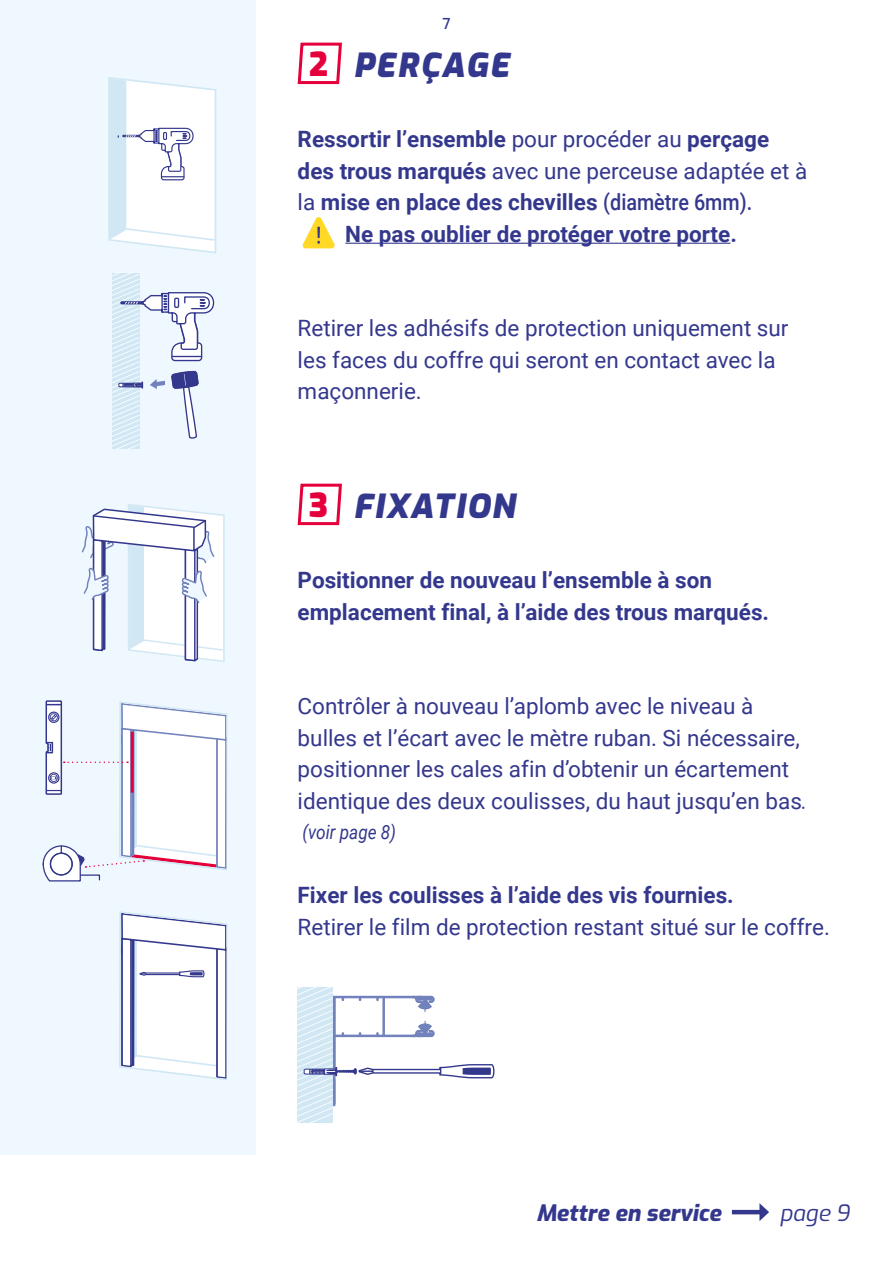
<style>
.page{position:relative;width:893px;height:1263px;background:#fff}
.page>*{position:absolute;margin:0;border:0;box-sizing:border-box;transform-origin:0 0}
.t1{font:italic 900 33px "Exo";letter-spacing:.05em;color:#34388d}
.t2{font:22.5px/31.5px "Roboto";color:#34388d}
.t3{font:700 22.5px/31.5px "Roboto";color:#34388d}
.t4{font:italic 800 22.5px "Exo";color:#34388d}
.t5{font:italic 22.5px "Exo";color:#34388d}
.t6{font:italic 19.5px "Roboto";color:#34388d;scale:.88 1}
.t7{font:500 15px "Exo";color:#34388d}
.s1{font-style:normal;color:#e5003b}
.s2{font-weight:400}
.s3{font-weight:700}
.s4{font-weight:500}
.s5{font-style:italic}
</style>
<div class="page">
<div style="left:0;top:0;width:255px;height:1155px;background:#eff8ff"></div>
<svg style="left:119px;top:911px;width:108px;height:169px"></svg>
<svg style="left:82px;top:504px;width:143px;height:158px"></svg>
<svg style="left:108px;top:77px;width:108px;height:177px"></svg>
<hr style="left:345px;top:243px;width:385px;height:1px;background:#34388d">
<svg style="left:297px;top:42px;width:45px;height:43px"></svg>
<svg style="left:302px;top:217px;width:33px;height:31px"></svg>
<svg style="left:297px;top:483px;width:45px;height:43px"></svg>
<svg style="left:42px;top:700px;width:185px;height:182px"></svg>
<svg style="left:112px;top:273px;width:103px;height:175px"></svg>
<svg style="left:298px;top:987px;width:197px;height:136px"></svg>
<hr style="left:732px;top:1210px;width:30px;height:4px;background:#34388d">
<svg style="left:759px;top:1203px;width:10px;height:18px"></svg>
<p class="t7" style="left:442px;top:17px;width:10px">7</p>
<h1 class="t1" style="left:309px;top:44px;width:202px"><span class="s1">2</span> PERÇAGE</h1>
<p class="t3" style="left:298px;top:125px;width:473px">Ressortir l’ensemble <span class="s2">pour procéder au</span> perçage</p>
<p class="t2" style="left:298px;top:156px;width:511px"><span class="s3">des trous marqués</span> avec une perceuse adaptée et à</p>
<p class="t3" style="left:298px;top:188px;width:456px"><span class="s2">la</span> mise en place des chevilles <span class="s4">(diamètre 6mm).</span></p>
<p class="t3" style="left:345px;top:220px;width:393px">Ne pas oublier de protéger votre porte.</p>
<p class="t2" style="left:298px;top:314px;width:492px">Retirer les adhésifs de protection uniquement sur les faces du coffre qui seront en contact avec la maçonnerie.</p>
<h1 class="t1" style="left:309px;top:485px;width:208px"><span class="s1">3</span> FIXATION</h1>
<p class="t3" style="left:298px;top:566px;width:473px">Positionner de nouveau l’ensemble à son emplacement final, à l’aide des trous marqués.</p>
<p class="t2" style="left:298px;top:692px;width:511px">Contrôler à nouveau l’aplomb avec le niveau à bulles et l’écart avec le mètre ruban. Si nécessaire, positionner les cales afin d’obtenir un écartement identique des deux coulisses, du haut jusqu’en bas<span class="s5">.</span></p>
<p class="t6" style="left:302px;top:823px;width:108px">(voir page 8)</p>
<p class="t3" style="left:298px;top:881px;width:438px">Fixer les coulisses à l’aide des vis fournies.</p>
<p class="t2" style="left:298px;top:912px;width:534px">Retirer le film de protection restant situé sur le coffre.</p>
<p class="t4" style="left:536px;top:1196px;width:186px">Mettre en service</p>
<p class="t5" style="left:780px;top:1204px;width:71px">page 9</p>
</div>
